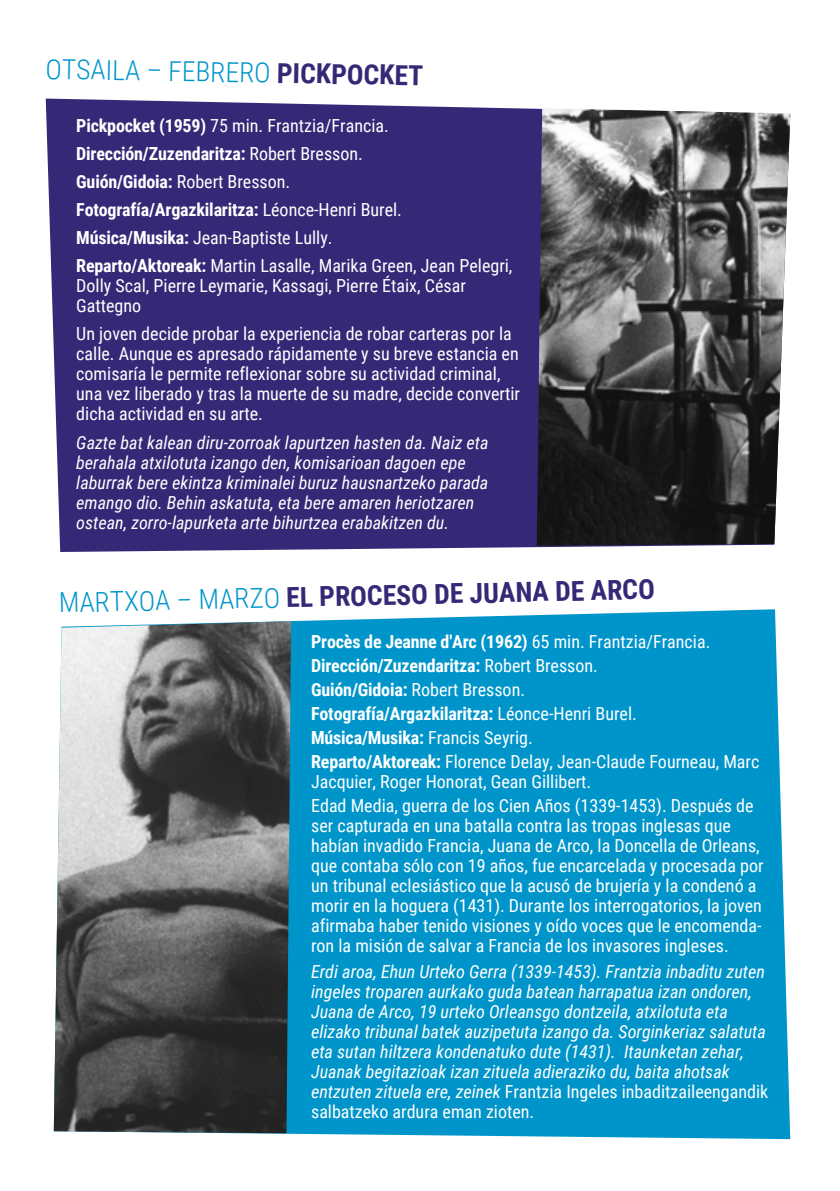
<style>
.page{position:relative;width:840px;height:1191px;background:#fff}
.page>*{position:absolute;margin:0;border:0;box-sizing:border-box;transform-origin:0 0}
.t1{font:700 27.6px "Roboto Condensed";color:#352977}
.t2{font:300 27.6px "Roboto Condensed";color:#0095ca}
.t3{font:18px/20px "Roboto Condensed";color:#fff}
.t4{font:italic 18px/20px "Roboto Condensed";color:#fff}
.s1{font-weight:700;color:#352977}
.s2{font-weight:700}
.s3{font-weight:300;color:#0095ca}
.s4{font-style:normal}
</style>
<div class="page">
<div style="left:46px;top:99px;width:599px;height:453px;background:#352977"></div>
<div style="left:220px;top:609px;width:569px;height:530px;background:#0095ca"></div>
<img style="left:54px;top:621px;width:237px;height:512px">
<img style="left:536px;top:108px;width:253px;height:438px">
<h1 class="t2" style="left:46px;top:49px;width:379px;rotate:1deg">OTSAILA – FEBRERO <span class="s1">PICKPOCKET</span></h1>
<p class="t3" style="left:76px;top:111px;width:437px;line-height:28px"><span class="s2">Pickpocket (1959)</span> 75 min. Frantzia/Francia.<br><span class="s2">Dirección/Zuzendaritza:</span> Robert Bresson.<br><span class="s2">Guión/Gidoia:</span> Robert Bresson.<br><span class="s2">Fotografía/Argazkilaritza:</span> Léonce-Henri Burel.<br><span class="s2">Música/Musika:</span> Jean-Baptiste Lully.<br><span class="s2">Reparto/Aktoreak:</span> Martin Lasalle, Marika Green, Jean Pelegri,</p>
<p class="t3" style="left:76px;top:275px;width:391px">Dolly Scal, Pierre Leymarie, Kassagi, Pierre Étaix, César<br>Gattegno</p>
<p class="t3" style="left:76px;top:323px;width:445px">Un joven decide probar la experiencia de robar carteras por la calle. Aunque es apresado rápidamente y su breve estancia en comisaría le permite reflexionar sobre su actividad criminal, una vez liberado y tras la muerte de su madre, decide convertir dicha actividad en su arte.</p>
<p class="t4" style="left:76px;top:431px;width:413px">Gazte bat kalean diru-zorroak lapurtzen hasten da. Naiz eta berahala atxilotuta izango den, komisarioan dagoen epe laburrak bere ekintza kriminalei buruz hausnartzeko parada emango dio. Behin askatuta, eta bere amaren heriotzaren ostean, zorro-lapurketa arte bihurtzea erabakitzen du.</p>
<h1 class="t1" style="left:59px;top:581px;width:597px;rotate:-1deg"><span class="s3">MARTXOA – MARZO</span> EL PROCESO DE JUANA DE ARCO</h1>
<p class="t3" style="left:311px;top:628px;width:449px;line-height:24px"><span class="s2">Procès de Jeanne d'Arc (1962)</span> 65 min. Frantzia/Francia.<br><span class="s2">Dirección/Zuzendaritza:</span> Robert Bresson.<br><span class="s2">Guión/Gidoia:</span> Robert Bresson.<br><span class="s2">Fotografía/Argazkilaritza:</span> Léonce-Henri Burel.<br><span class="s2">Música/Musika:</span> Francis Seyrig.<br><span class="s2">Reparto/Aktoreak:</span> Florence Delay, Jean-Claude Fourneau, Marc</p>
<p class="t3" style="left:311px;top:768px;width:443px;line-height:24px">Jacquier, Roger Honorat, Gean Gillibert.<br>Edad Media, guerra de los Cien Años (1339-1453). Después de</p>
<p class="t3" style="left:311px;top:814px;width:453px">ser capturada en una batalla contra las tropas inglesas que habían invadido Francia, Juana de Arco, la Doncella de Orleans, que contaba sólo con 19 años, fue encarcelada y procesada por un tribunal eclesiástico que la acusó de brujería y la condenó a morir en la hoguera (1431). Durante los interrogatorios, la joven afirmaba haber tenido visiones y oído voces que le encomenda&shy;ron la misión de salvar a Francia de los invasores ingleses.</p>
<p class="t4" style="left:311px;top:960px;width:458px">Erdi aroa, Ehun Urteko Gerra (1339-1453). Frantzia inbaditu zuten ingeles troparen aurkako guda batean harrapatua izan ondoren, Juana de Arco, 19 urteko Orleansgo dontzeila, atxilotuta eta elizako tribunal batek auzipetuta izango da. Sorginkeriaz salatuta eta sutan hiltzera kondenatuko dute (1431). Itaunketan zehar, Juanak begitazioak izan zituela adieraziko du, baita ahotsak entzuten zituela ere, zeinek <span class="s4">Frantzia Ingeles inbaditzaileengandik salbatzeko ardura eman zioten.</span></p>
</div>
